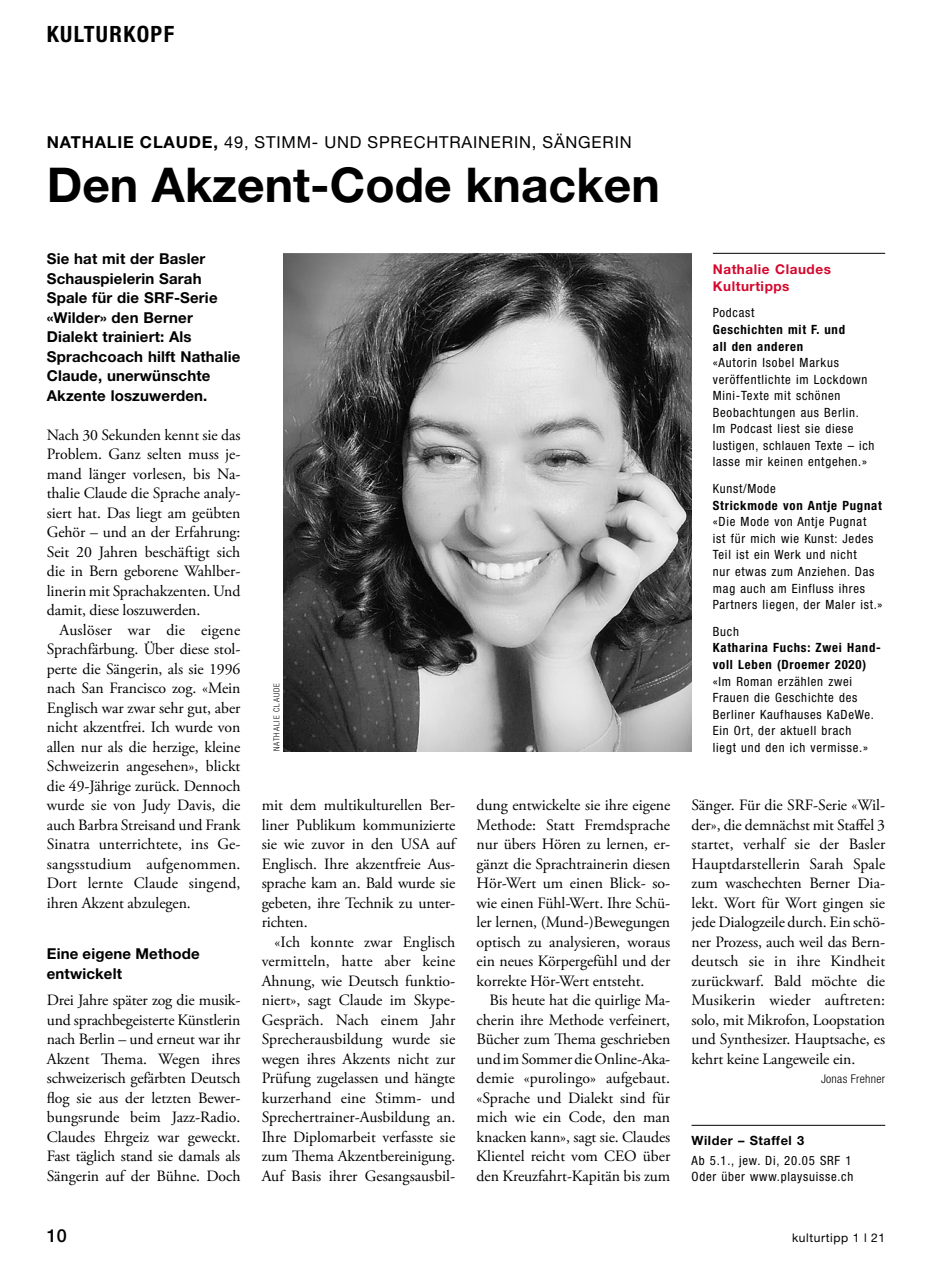
<style>
.page{position:relative;width:932px;height:1263px;background:#fff}
.page>*{position:absolute;margin:0;border:0;box-sizing:border-box;transform-origin:0 0}
._200_KU_Titel_Artike{font:700 48px "Helvetica Neue LT Std";color:#000}
._010_KU_Rubriktitel{font:700 condensed 22.5px "Helvetica Neue LT Std";letter-spacing:.06em;color:#000}
._001_KU_Pagina{font:500 18px "Helvetica Neue LT Std";color:#000}
._020_KU_Dachzeile_Ar{font:16.5px "Helvetica Neue LT Std";letter-spacing:.05em;color:#000}
._052_KU_Lauftext_Ein{font:15.75px/19.5px "Adobe Garamond Pro";color:#000;text-align:justify}
._050_KU_Lauftext_10{font:15.75px/19.5px "Adobe Garamond Pro";letter-spacing:-.01em;color:#000;text-align:justify}
._040_KU_Vorspann_1-s{font:700 15px/19.5px "Helvetica Neue LT Std";letter-spacing:.01em;color:#000}
._250_KU_Zwischentite{font:700 15px/19.5px "Helvetica Neue LT Std";letter-spacing:.01em;color:#000}
._063_KU_Kasten_Titel{font:700 13.5px/17px "Helvetica Neue LT Std";letter-spacing:.04em;color:#d5072d}
._066_KU_Kasten_Text{font:condensed 12.75px/16.5px "Helvetica Neue LT Std";letter-spacing:.06em;color:#000}
._063_KU_Kasten_Titel-2{font:700 12.75px "Helvetica Neue LT Std";letter-spacing:.04em;color:#000}
._002_KU_Fusszeile{font:12px "Helvetica Neue LT Std";letter-spacing:.05em;color:#000}
._052_KU_Lauftext_Ein-2{font:300 condensed 12px "Helvetica Neue LT Std";letter-spacing:.025em;color:#000}
._071_KU_Fotobyline_5{font:300 condensed 8.25px "Helvetica Neue LT Std";letter-spacing:.12em;color:#000}
.s1{font-weight:700}
</style>
<div class="page">
<img style="left:283px;top:253px;width:408px;height:499px">
<hr style="left:712px;top:253px;width:172px;height:1px;background:#000">
<hr style="left:691px;top:1125px;width:193px;height:1px;background:#000">
<p class="_010_KU_Rubriktitel" style="left:47px;top:20px;width:129px">KULTURKOPF</p>
<p class="_020_KU_Dachzeile_Ar" style="left:47px;top:132px;width:586px"><span class="s1">NATHALIE CLAUDE,</span> 49, STIMM- UND SPRECHTRAINERIN, SÄNGERIN</p>
<p class="_200_KU_Titel_Artike" style="left:47px;top:155px;width:614px">Den Akzent-Code knacken</p>
<p class="_040_KU_Vorspann_1-s" style="left:47px;top:249px;width:195px">Sie hat mit der Basler<br>Schauspielerin Sarah<br>Spale für die SRF-Serie «Wilder» den Berner<br>Dialekt trainiert: Als<br>Sprachcoach hilft Nathalie<br>Claude, unerwünschte<br>Akzente loszuwerden.</p>
<p class="_050_KU_Lauftext_10" style="left:47px;top:425px;width:195px">Nach 30 Sekunden kennt sie das Problem. Ganz selten muss je&shy;mand länger vorlesen, bis Na&shy;thalie Claude die Sprache analy&shy;siert hat. Das liegt am geübten Gehör – und an der Erfahrung:<br>Seit 20 Jahren beschäftigt sich die in Bern geborene Wahlber&shy;linerin mit Sprachakzenten. Und damit, diese loszuwerden.</p>
<p class="_052_KU_Lauftext_Ein" style="left:47px;top:620px;width:195px;text-indent:13px">Auslöser war die eigene Sprachfärbung. Über diese stol&shy;perte die Sängerin, als sie 1996 nach San Francisco zog. «Mein Englisch war zwar sehr gut, aber nicht akzentfrei. Ich wurde von allen nur als die herzige, kleine Schweizerin angesehen», blickt die 49-Jährige zurück. Dennoch wurde sie von Judy Davis, die auch Barbra Streisand und Frank Sinatra unterrichtete, ins Ge&shy;sangsstudium aufgenommen.<br>Dort lernte Claude singend, ihren Akzent abzulegen.</p>
<p class="_250_KU_Zwischentite" style="left:47px;top:944px;width:154px">Eine eigene Methode entwickelt</p>
<p class="_050_KU_Lauftext_10" style="left:47px;top:991px;width:195px">Drei Jahre später zog die musik&shy;und sprachbegeisterte Künstlerin nach Berlin – und erneut war ihr Akzent Thema. Wegen ihres schweizerisch gefärbten Deutsch flog sie aus der letzten Bewer&shy;bungsrunde beim Jazz-Radio.<br>Claudes Ehrgeiz war geweckt.<br>Fast täglich stand sie damals als Sängerin auf der Bühne. Doch</p>
<p class="_071_KU_Fotobyline_5" style="left:272px;top:751px;width:70px;rotate:-90deg">NATHALIE CLAUDE</p>
<p class="_050_KU_Lauftext_10" style="left:261px;top:796px;width:195px">mit dem multikulturellen Ber&shy;liner Publikum kommunizierte sie wie zuvor in den USA auf Englisch. Ihre akzentfreie Aus&shy;sprache kam an. Bald wurde sie gebeten, ihre Technik zu unter&shy;richten.</p>
<p class="_052_KU_Lauftext_Ein" style="left:261px;top:932px;width:195px;text-align:left;text-indent:13px">«Ich konnte zwar Englisch vermitteln, hatte aber keine<br>Ahnung, wie Deutsch funktio&shy;niert», sagt Claude im Skype--<br>Gespräch. Nach einem Jahr<br>Sprecherausbildung wurde sie wegen ihres Akzents nicht zur<br>Prüfung zugelassen und hängte kurzerhand eine Stimm- und<br>Sprechertrainer-Ausbildung an.<br>Ihre Diplomarbeit verfasste sie zum Thema Akzentbereinigung.<br>Auf Basis ihrer Gesangsausbil-</p>
<p class="_052_KU_Lauftext_Ein" style="left:476px;top:796px;width:195px;text-align:left">dung entwickelte sie ihre eigene<br>Methode: Statt Fremdsprache nur übers Hören zu lernen, er&shy;gänzt die Sprachtrainerin diesen<br>Hör-Wert um einen Blick- so-- wie einen Fühl-Wert. Ihre Schü&shy;ler lernen, (Mund-)Bewegungen optisch zu analysieren, woraus ein neues Körpergefühl und der korrekte Hör-Wert entsteht.</p>
<p class="_052_KU_Lauftext_Ein" style="left:476px;top:991px;width:195px;text-indent:13px">Bis heute hat die quirlige Ma&shy;cherin ihre Methode verfeinert, Bücher zum Thema geschrieben und im Sommer die Online-Aka&shy;demie «purolingo» aufgebaut. «Sprache und Dialekt sind für mich wie ein Code, den man knacken kann», sagt sie. Claudes Klientel reicht vom CEO über den Kreuzfahrt-Kapitän bis zum</p>
<p class="_063_KU_Kasten_Titel" style="left:712px;top:260px;width:120px">Nathalie Claudes<br>Kulturtipps</p>
<p class="_066_KU_Kasten_Text" style="left:712px;top:305px;width:163px">Podcast<br><span class="s1">Geschichten mit F. und<br>all den anderen<br></span>«Autorin Isobel Markus veröffentlichte im Lockdown<br>Mini-Texte mit schönen<br>Beobachtungen aus Berlin.<br>Im Podcast liest sie diese lustigen, schlauen Texte – ich lasse mir keinen entgehen.»</p>
<p class="_066_KU_Kasten_Text" style="left:712px;top:480px;width:171px">Kunst/Mode<br><span class="s1">Strickmode von Antje Pugnat </span>«Die Mode von Antje Pugnat<br>ist für mich wie Kunst: Jedes<br>Teil ist ein Werk und nicht<br>nur etwas zum Anziehen. Das mag auch am Einfluss ihres<br>Partners liegen, der Maler ist.»</p>
<p class="_066_KU_Kasten_Text" style="left:712px;top:623px;width:170px">Buch<br><span class="s1">Katharina Fuchs: Zwei Hand&shy;voll Leben (Droemer 2020) </span>«Im Roman erzählen zwei<br>Frauen die Geschichte des<br>Berliner Kaufhauses KaDeWe.<br>Ein Ort, der aktuell brach<br>liegt und den ich vermisse.»</p>
<p class="_052_KU_Lauftext_Ein" style="left:691px;top:796px;width:195px">Sänger. Für die SRF-Serie «Wil&shy;der», die demnächst mit Staffel 3 startet, verhalf sie der Basler Hauptdarstellerin Sarah Spale zum waschechten Berner Dia&shy;lekt. Wort für Wort gingen sie jede Dialogzeile durch. Ein schö&shy;ner Prozess, auch weil das Bern&shy;deutsch sie in ihre Kindheit zurückwarf. Bald möchte die Musikerin wieder auftreten: solo, mit Mikrofon, Loopstation und Synthesizer. Hauptsache, es kehrt keine Langeweile ein.</p>
<p class="_052_KU_Lauftext_Ein-2" style="left:820px;top:1072px;width:66px">Jonas Frehner</p>
<p class="_063_KU_Kasten_Titel-2" style="left:691px;top:1132px;width:114px">Wilder – Staffel 3</p>
<p class="_066_KU_Kasten_Text" style="left:691px;top:1152px;width:161px">Ab 5.1., jew. Di, 20.05 SRF 1</p>
<p class="_066_KU_Kasten_Text" style="left:691px;top:1168px;width:163px">Oder über www.playsuisse.ch</p>
<p class="_001_KU_Pagina" style="left:47px;top:1224px;width:22px">10</p>
<p class="_002_KU_Fusszeile" style="left:791px;top:1230px;width:94px">kulturtipp 1 l 21</p>
</div>
